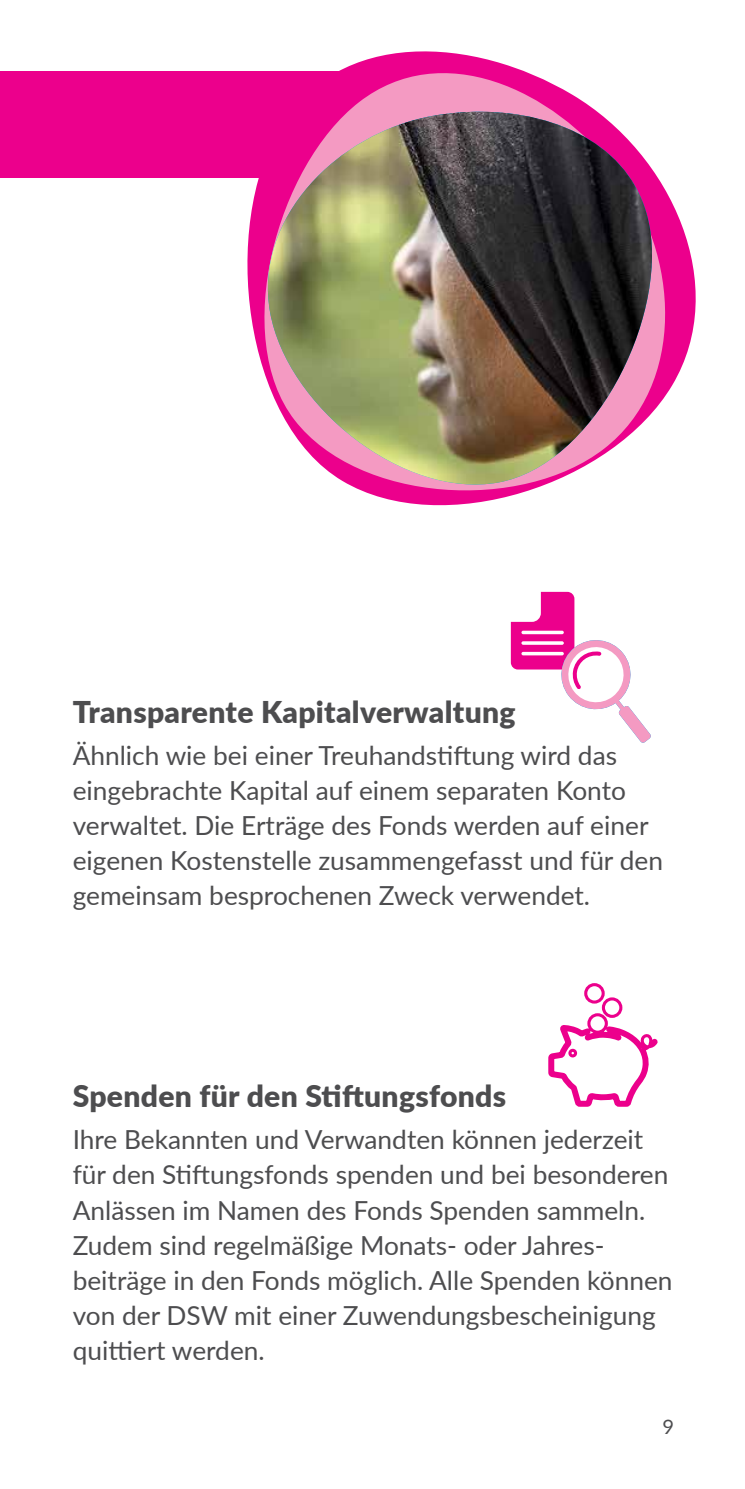
<style>
.page{position:relative;width:745px;height:1489px;background:#fff}
.page>*{position:absolute;margin:0;border:0;box-sizing:border-box;transform-origin:0 0}
.t1{font:900 30px "Lato";letter-spacing:.01em;color:#4d4d4f}
.t2{font:26.25px/35px "Lato";color:#4d4d4f}
.t3{font:20px "Lato";color:#4d4d4f}
</style>
<div class="page">
<svg style="left:548px;top:983px;width:110px;height:124px"></svg>
<div style="left:0;top:71px;width:519px;height:106px;background:#ec008c"></div>
<svg style="left:510px;top:592px;width:140px;height:151px"></svg>
<svg style="left:230px;top:51px;width:455px;height:455px"></svg>
<svg style="left:253px;top:99px;width:413px;height:400px"></svg>
<img style="left:264px;top:112px;width:390px;height:375px">
<p class="t1" style="left:73px;top:689px;width:444px">Transparente Kapitalverwaltung</p>
<p class="t2" style="left:73px;top:736px;width:591px">Ähnlich wie bei einer Treuhandstiftung wird das eingebrachte Kapital auf einem separaten Konto verwaltet. Die Erträge des Fonds werden auf einer eigenen Kostenstelle zusammengefasst und für den gemeinsam besprochenen Zweck verwendet.</p>
<p class="t1" style="left:73px;top:1073px;width:434px">Spenden für den Stiftungsfonds</p>
<p class="t2" style="left:73px;top:1121px;width:601px">Ihre Bekannten und Verwandten können jederzeit für den Stiftungsfonds spenden und bei besonderen Anlässen im Namen des Fonds Spenden sammeln.<br>Zudem sind regelmäßige Monats- oder Jahres&shy;beiträge in den Fonds möglich. Alle Spenden können von der DSW mit einer Zuwendungsbescheinigung quittiert werden.</p>
<p class="t3" style="left:662px;top:1412px;width:13px">9</p>
</div>
